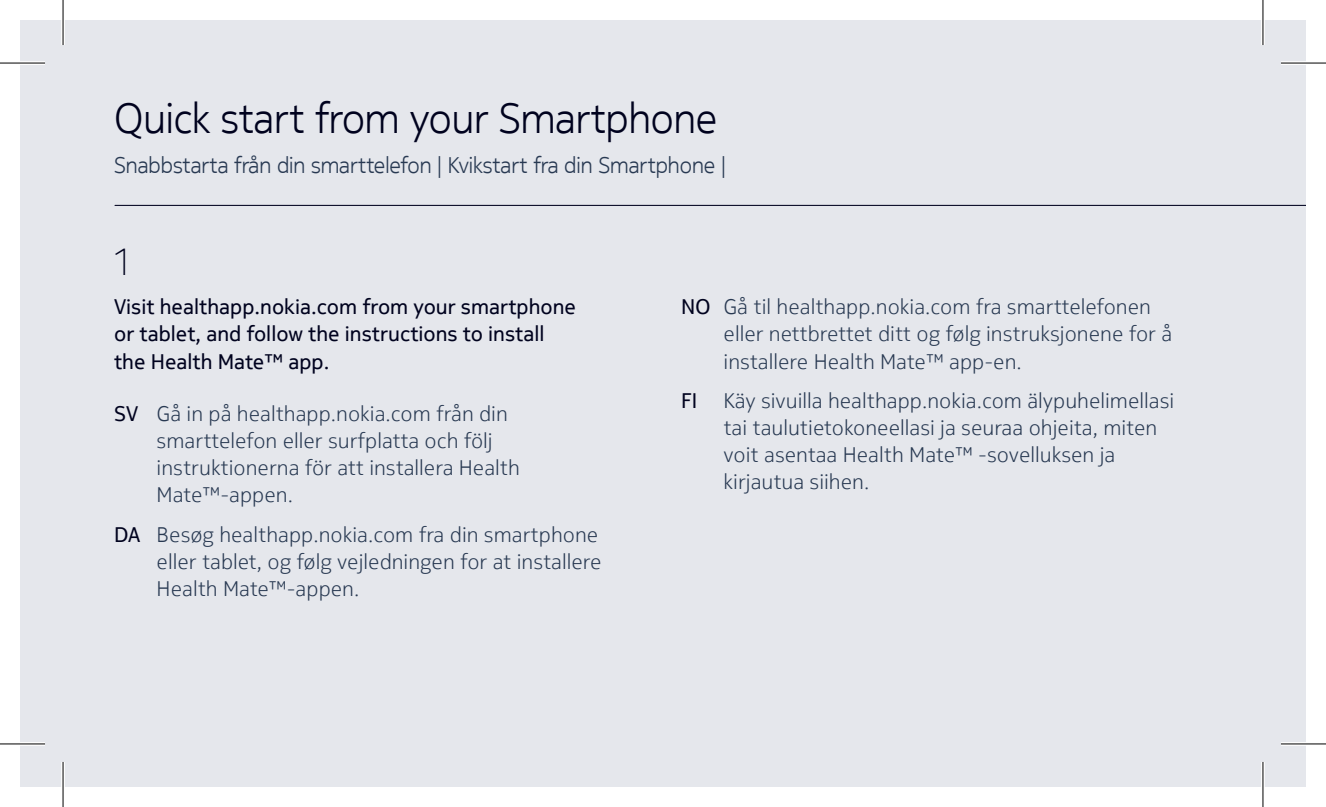
<style>
.page{position:relative;width:1326px;height:807px;background:#fff}
.page>*{position:absolute;margin:0;border:0;box-sizing:border-box;transform-origin:0 0}
.t1{font:300 42px "Nokia Pure Headline";color:#00021e}
.t2{font:200 37.5px "Nokia Pure Headline";color:#00021e}
.t3{font:300 22.5px "Nokia Pure Headline";color:#283952}
.t4{font:300 21px/27px "Nokia Pure Text";color:#283952}
.t5{font:21px/27px "Nokia Pure Text";color:#00021e}
.s1{font-weight:400;color:#00021e}
</style>
<div class="page">
<div style="left:1262px;top:20px;width:43px;height:766px;background:#e5e7ec"></div>
<div style="left:20px;top:20px;width:1242px;height:766px;background:#e5e7ec"></div>
<hr style="left:115px;top:205px;width:1190px;height:1px;background:#00021e">
<hr style="left:0;top:61px;width:45px;height:4px;background:#fff">
<hr style="left:1280px;top:61px;width:45px;height:4px;background:#fff">
<svg style="left:0;top:742px;width:45px;height:3px"></svg>
<svg style="left:1281px;top:741px;width:44px;height:4px"></svg>
<hr style="left:61px;top:0;width:4px;height:45px;background:#fff">
<hr style="left:61px;top:761px;width:4px;height:45px;background:#fff">
<svg style="left:1261px;top:0;width:3px;height:45px"></svg>
<svg style="left:1260px;top:762px;width:4px;height:44px"></svg>
<hr style="left:0;top:62px;width:45px;height:2px;background:#000">
<hr style="left:1280px;top:62px;width:45px;height:2px;background:#000">
<hr style="left:0;top:743px;width:45px;height:1px;background:#000">
<hr style="left:1280px;top:743px;width:45px;height:1px;background:#000">
<hr style="left:62px;top:0;width:2px;height:45px;background:#000">
<hr style="left:62px;top:761px;width:2px;height:45px;background:#000">
<hr style="left:1262px;top:0;width:1px;height:45px;background:#000">
<hr style="left:1262px;top:761px;width:1px;height:45px;background:#000">
<h1 class="t1" style="left:114px;top:93px;width:604px">Quick start from your Smartphone</h1>
<p class="t3" style="left:114px;top:151px;width:613px">Snabbstarta från din smarttelefon | Kvikstart fra din Smartphone |</p>
<h2 class="t2" style="left:114px;top:238px;width:17px">1</h2>
<p class="t5" style="left:114px;top:293px;width:463px">Visit healthapp.nokia.com from your smartphone or tablet, and follow the instructions to install the Health Mate™ app.</p>
<p class="t4" style="left:157px;top:400px;width:365px;text-indent:-43px"><span class="s1">SV</span> Gå in på healthapp.nokia.com från din smarttelefon eller surfplatta och följ instruktionerna för att installera Health Mate™-appen.</p>
<p class="t4" style="left:157px;top:520px;width:446px;text-indent:-43px"><span class="s1">DA</span> Besøg healthapp.nokia.com fra din smartphone eller tablet, og følg vejledningen for at installere<br>Health Mate™-appen.</p>
<p class="t4" style="left:723px;top:293px;width:450px;text-indent:-43px"><span class="s1">NO</span> Gå til healthapp.nokia.com fra smarttelefonen eller nettbrettet ditt og følg instruksjonene for å installere Health Mate™ app-en.</p>
<p class="t4" style="left:723px;top:387px;width:452px;text-indent:-43px"><span class="s1">FI</span> Käy sivuilla healthapp.nokia.com älypuhelimellasi tai taulutietokoneellasi ja seuraa ohjeita, miten voit asentaa Health Mate™ -sovelluksen ja kirjautua siihen.</p>
</div>
